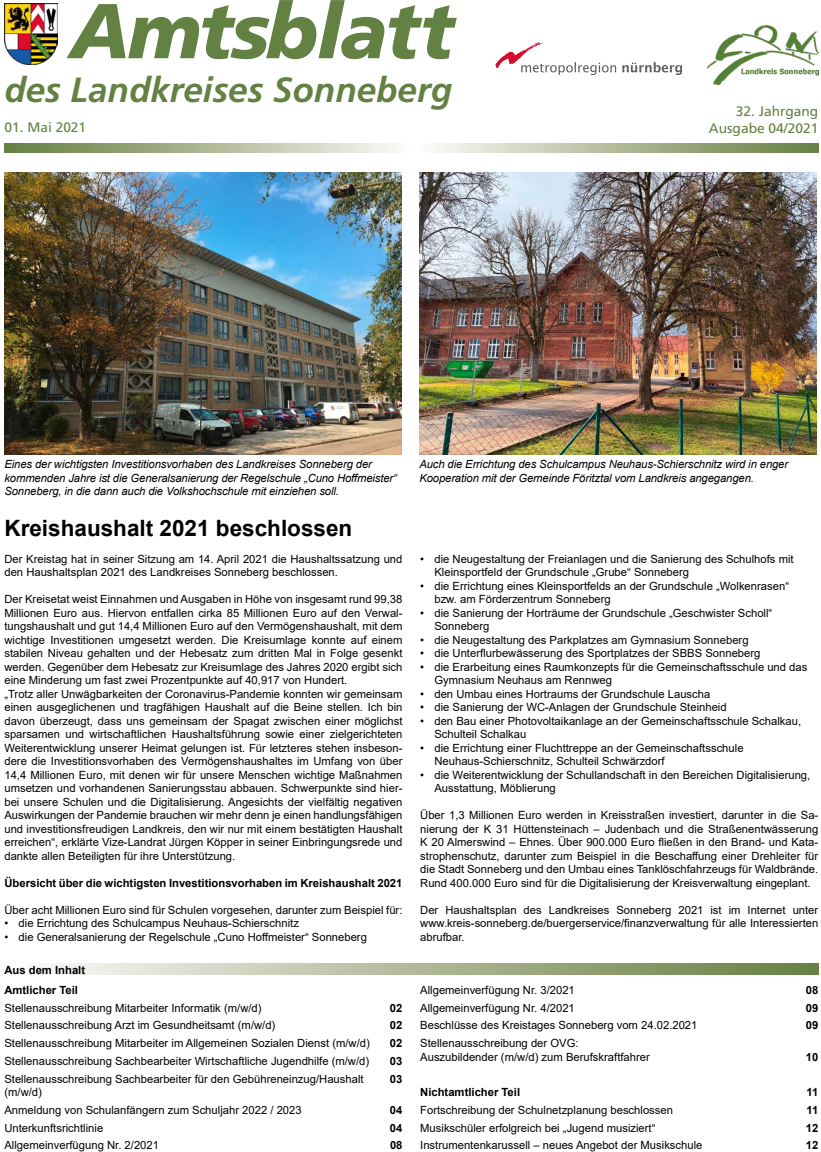
<style>
.page{position:relative;width:821px;height:1152px;background:#fff}
.page>*{position:absolute;margin:0;border:0;box-sizing:border-box;transform-origin:0 0}
.t1{font:italic 900 77.5px "Frutiger LT Std";letter-spacing:-.03em;color:#638143}
.t2{font:italic 700 35px "Frutiger LT Std";color:#638143}
.t3{font:700 22.5px "Arial";color:#000}
.t4{font:13.75px/16.2px "Frutiger LT Std";color:#638143;text-align:right}
.t5{font:11.25px/13.5px "Arial";color:#000}
.t6{font:italic 11.25px/13.5px "Arial";letter-spacing:-.01em;color:#000}
.t7{font:700 11.25px/19.8px "Arial";color:#000}
</style>
<div class="page">
<svg style="left:50px;top:964px;width:768px;height:10px"></svg>
<svg style="left:4px;top:144px;width:814px;height:8px"></svg>
<img style="left:707px;top:25px;width:111px;height:60px">
<img style="left:4px;top:4px;width:54px;height:61px">
<svg style="left:495px;top:42px;width:186px;height:33px"></svg>
<img style="left:4px;top:173px;width:397px;height:282px">
<img style="left:419px;top:173px;width:397px;height:282px">
<h1 class="t1" style="left:70px;top:-15px;width:386px">Amtsblatt</h1>
<h2 class="t2" style="left:4px;top:69px;width:449px">des Landkreises Sonneberg</h2>
<p class="t4" style="left:4px;top:119px;width:83px">01. Mai 2021</p>
<p class="t4" style="left:708px;top:104px;width:111px">32. Jahrgang<br>Ausgabe 04/2021</p>
<p class="t6" style="left:4px;top:458px;width:394px">Eines der wichtigsten Investitionsvorhaben des Landkreises Sonneberg der kommenden Jahre ist die Generalsanierung der Regelschule „Cuno Hoffmeister“<br>Sonneberg, in die dann auch die Volkshochschule mit einziehen soll.</p>
<p class="t6" style="left:419px;top:458px;width:370px">Auch die Errichtung des Schulcampus Neuhaus-Schierschnitz wird in enger<br>Kooperation mit der Gemeinde Föritztal vom Landkreis angegangen.</p>
<h3 class="t3" style="left:4px;top:512px;width:349px">Kreishaushalt 2021 beschlossen</h3>
<p class="t5" style="left:4px;top:552px;width:399px">Der Kreistag hat in seiner Sitzung am 14. April 2021 die Haushaltssatzung und den Haushaltsplan 2021 des Landkreises Sonneberg beschlossen.</p>
<p class="t5" style="left:4px;top:592px;width:399px">Der Kreisetat weist Einnahmen und Ausgaben in Höhe von insgesamt rund 99,38<br>Millionen Euro aus. Hiervon entfallen cirka 85 Millionen Euro auf den Verwal&shy;tungshaushalt und gut 14,4 Millionen Euro auf den Vermögenshaushalt, mit dem wichtige Investitionen umgesetzt werden. Die Kreisumlage konnte auf einem stabilen Niveau gehalten und der Hebesatz zum dritten Mal in Folge gesenkt werden. Gegenüber dem Hebesatz zur Kreisumlage des Jahres 2020 ergibt sich eine Minderung um fast zwei Prozentpunkte auf 40,917 von Hundert.<br>„Trotz aller Unwägbarkeiten der Coronavirus-Pandemie konnten wir gemeinsam einen ausgeglichenen und tragfähigen Haushalt auf die Beine stellen. Ich bin davon überzeugt, dass uns gemeinsam der Spagat zwischen einer möglichst sparsamen und wirtschaftlichen Haushaltsführung sowie einer zielgerichteten Weiterentwicklung unserer Heimat gelungen ist. Für letzteres stehen insbeson&shy;dere die Investitionsvorhaben des Vermögenshaushaltes im Umfang von über 14,4 Millionen Euro, mit denen wir für unsere Menschen wichtige Maßnahmen umsetzen und vorhandenen Sanierungsstau abbauen. Schwerpunkte sind hier&shy;bei unsere Schulen und die Digitalisierung. Angesichts der vielfältig negativen Auswirkungen der Pandemie brauchen wir mehr denn je einen handlungsfähigen und investitionsfreudigen Landkreis, den wir nur mit einem bestätigten Haushalt erreichen“, erklärte Vize-Landrat Jürgen Köpper in seiner Einbringungsrede und dankte allen Beteiligten für ihre Unterstützung.</p>
<p class="t7" style="left:4px;top:873px;width:399px">Übersicht über die wichtigsten Investitionsvorhaben im Kreishaushalt 2021</p>
<p class="t5" style="left:4px;top:903px;width:399px">Über acht Millionen Euro sind für Schulen vorgesehen, darunter zum Beispiel für:</p>
<p class="t5" style="left:4px;top:916px;width:296px">• die Errichtung des Schulcampus Neuhaus-Schierschnitz</p>
<p class="t5" style="left:4px;top:930px;width:364px">• die Generalsanierung der Regelschule „Cuno Hoffmeister“ Sonneberg</p>
<p class="t7" style="left:4px;top:960px;width:82px">Aus dem Inhalt<br>Amtlicher Teil</p>
<p class="t5" style="left:4px;top:1000px;width:258px">Stellenausschreibung Mitarbeiter Informatik (m/w/d)</p>
<p class="t7" style="left:390px;top:998px;width:14px">02</p>
<p class="t5" style="left:4px;top:1018px;width:272px">Stellenausschreibung Arzt im Gesundheitsamt (m/w/d)</p>
<p class="t7" style="left:390px;top:1015px;width:14px">02</p>
<p class="t5" style="left:4px;top:1036px;width:367px">Stellenausschreibung Mitarbeiter im Allgemeinen Sozialen Dienst (m/w/d)</p>
<p class="t7" style="left:390px;top:1033px;width:14px">02</p>
<p class="t5" style="left:4px;top:1054px;width:366px">Stellenausschreibung Sachbearbeiter Wirtschaftliche Jugendhilfe (m/w/d)</p>
<p class="t7" style="left:390px;top:1051px;width:14px">03</p>
<p class="t5" style="left:4px;top:1071px;width:360px">Stellenausschreibung Sachbearbeiter für den Gebühreneinzug/Haushalt</p>
<p class="t7" style="left:390px;top:1069px;width:14px">03</p>
<p class="t5" style="left:4px;top:1083px;width:299px;line-height:17.8px">(m/w/d)<br>Anmeldung von Schulanfängern zum Schuljahr 2022 / 2023</p>
<p class="t7" style="left:390px;top:1100px;width:14px">04</p>
<p class="t5" style="left:4px;top:1120px;width:100px">Unterkunftsrichtlinie</p>
<p class="t7" style="left:390px;top:1118px;width:14px">04</p>
<p class="t5" style="left:4px;top:1138px;width:156px">Allgemeinverfügung Nr. 2/2021</p>
<p class="t7" style="left:390px;top:1135px;width:14px">08</p>
<p class="t5" style="left:434px;top:552px;width:360px;text-indent:-14px">• die Neugestaltung der Freianlagen und die Sanierung des Schulhofs mit<br>Kleinsportfeld der Grundschule „Grube“ Sonneberg</p>
<p class="t5" style="left:434px;top:579px;width:356px;text-indent:-14px">• die Errichtung eines Kleinsportfelds an der Grundschule „Wolkenrasen“ bzw. am Förderzentrum Sonneberg</p>
<p class="t5" style="left:434px;top:606px;width:339px;text-indent:-14px">• die Sanierung der Horträume der Grundschule „Geschwister Scholl“<br>Sonneberg</p>
<p class="t5" style="left:420px;top:633px;width:330px">• die Neugestaltung des Parkplatzes am Gymnasium Sonneberg</p>
<p class="t5" style="left:420px;top:646px;width:341px">• die Unterflurbewässerung des Sportplatzes der SBBS Sonneberg</p>
<p class="t5" style="left:434px;top:660px;width:374px;text-indent:-14px">• die Erarbeitung eines Raumkonzepts für die Gemeinschaftsschule und das<br>Gymnasium Neuhaus am Rennweg</p>
<p class="t5" style="left:420px;top:687px;width:291px">• den Umbau eines Hortraums der Grundschule Lauscha</p>
<p class="t5" style="left:420px;top:700px;width:308px">• die Sanierung der WC-Anlagen der Grundschule Steinheid</p>
<p class="t5" style="left:434px;top:714px;width:368px;text-indent:-14px">• den Bau einer Photovoltaikanlage an der Gemeinschaftsschule Schalkau,<br>Schulteil Schalkau</p>
<p class="t5" style="left:434px;top:741px;width:310px;text-indent:-14px">• die Errichtung einer Fluchttreppe an der Gemeinschaftsschule<br>Neuhaus-Schierschnitz, Schulteil Schwärzdorf</p>
<p class="t5" style="left:434px;top:768px;width:377px;text-indent:-14px">• die Weiterentwicklung der Schullandschaft in den Bereichen Digitalisierung,<br>Ausstattung, Möblierung</p>
<p class="t5" style="left:420px;top:808px;width:399px;text-align:justify">Über 1,3 Millionen Euro werden in Kreisstraßen investiert, darunter in die Sa&shy;nierung der K 31 Hüttensteinach – Judenbach und die Straßenentwässerung K 20 Almerswind – Ehnes. Über 900.000 Euro fließen in den Brand- und Kata&shy;strophenschutz, darunter zum Beispiel in die Beschaffung einer Drehleiter für die Stadt Sonneberg und den Umbau eines Tanklöschfahrzeugs für Waldbrände.<br>Rund 400.000 Euro sind für die Digitalisierung der Kreisverwaltung eingeplant.</p>
<p class="t5" style="left:420px;top:903px;width:399px;text-align:justify">Der Haushaltsplan des Landkreises Sonneberg 2021 ist im Internet unter www.kreis-sonneberg.de/buergerservice/finanzverwaltung für alle Interessierten abrufbar.</p>
<p class="t5" style="left:420px;top:983px;width:156px">Allgemeinverfügung Nr. 3/2021</p>
<p class="t7" style="left:805px;top:980px;width:14px">08</p>
<p class="t5" style="left:420px;top:1000px;width:156px">Allgemeinverfügung Nr. 4/2021</p>
<p class="t7" style="left:805px;top:998px;width:14px">09</p>
<p class="t5" style="left:420px;top:1018px;width:279px">Beschlüsse des Kreistages Sonneberg vom 24.02.2021</p>
<p class="t7" style="left:805px;top:1015px;width:14px">09</p>
<p class="t5" style="left:420px;top:1036px;width:231px">Stellenausschreibung der OVG:<br>Auszubildender (m/w/d) zum Berufskraftfahrer</p>
<p class="t7" style="left:805px;top:1047px;width:14px">10</p>
<p class="t7" style="left:420px;top:1082px;width:101px">Nichtamtlicher Teil</p>
<p class="t7" style="left:806px;top:1082px;width:13px">11</p>
<p class="t5" style="left:420px;top:1103px;width:254px">Fortschreibung der Schulnetzplanung beschlossen</p>
<p class="t7" style="left:806px;top:1100px;width:13px">11</p>
<p class="t5" style="left:420px;top:1120px;width:237px">Musikschüler erfolgreich bei „Jugend musiziert“</p>
<p class="t7" style="left:805px;top:1118px;width:14px">12</p>
<p class="t5" style="left:420px;top:1138px;width:284px">Instrumentenkarussell – neues Angebot der Musikschule</p>
<p class="t7" style="left:805px;top:1135px;width:14px">12</p>
</div>
